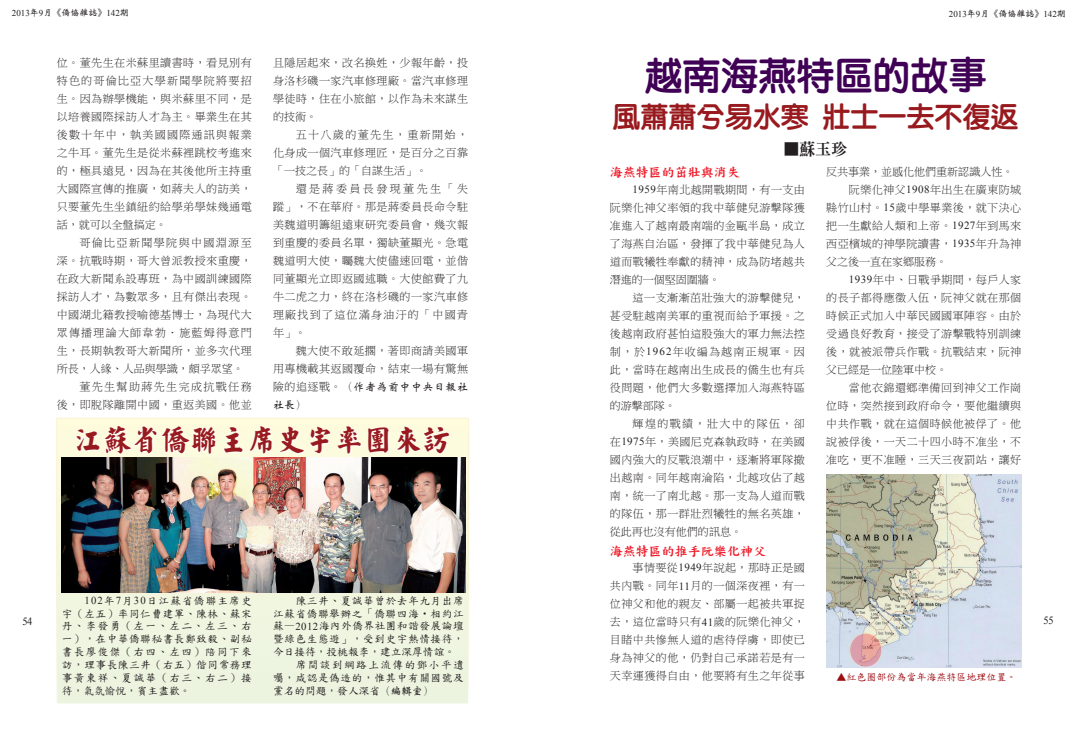
<style>
.page{position:relative;width:1078px;height:738px;background:#fff}
.page>*{position:absolute;margin:0;border:0;box-sizing:border-box;transform-origin:0 0}
.t1{font:38px "DF Li Yuan Bd HK BF";color:#400055}
.t2{font:29px "Maokai EG Heavy Big 5";color:#981a1e}
.t3{font:28px "DF Li Yuan Bd HK BF";color:#981a1e}
.t4{font:800 16px "Inn Ming";color:#231f20}
.t5{font:13px "DF Kai XB HK BF";color:#ee1b29}
.t6{font:11px/18px "P Ming Li U";letter-spacing:.045em;color:#231f20;text-align:justify}
.t7{font:11px "P Ming Li U";color:#231f20}
.t8{font:11px "P Ming Li U";letter-spacing:.125em;color:#231f20}
.t9{font:700 11px/18px "Wei Bei";letter-spacing:.045em;color:#231f20}
.t10{font:11px "P Ming Li U";letter-spacing:.115em;color:#231f20}
.t11{font:11px "Times New Roman";color:#231f20;scale:.95 1}
.t12{font:10.7px/12.8px "DF Kai Shu SB Estd BF";letter-spacing:.05em;color:#231f20;text-align:justify}
.t13{font:10.7px "DF Kai Shu SB Estd BF";color:#231f20}
.t14{font:10.7px "DF Kai Shu SB Estd BF";letter-spacing:.13em;color:#231f20}
.t15{font:10px "DF Kai Shu SB Estd BF";color:#9e0d14}
.t16{font:700 9px "Wei Bei";color:#231f20}
.s1{font-family:"Times New Roman";font-weight:400}
.s2{font-family:"Times New Roman"}
.s3{font-family:"P Ming Li U";font-weight:400}
.s4{font-family:"Wei Bei";font-weight:700}
</style>
<div class="page">
<div style="left:57px;top:418px;width:411px;height:285px;background:#eef5e0"></div>
<svg style="left:75px;top:419px;width:142px;height:38px"></svg>
<svg style="left:223px;top:417px;width:166px;height:40px"></svg>
<svg style="left:396px;top:425px;width:54px;height:168px"></svg>
<img style="left:61px;top:457px;width:404px;height:135px">
<img style="left:826px;top:474px;width:194px;height:193px">
<svg style="left:849px;top:632px;width:32px;height:34px"></svg>
<div style="left:849px;top:632px;width:32px;height:34px;border:1px solid #fff;border-radius:50%"></div>
<p class="t16" style="left:12px;top:8px;width:119px"><span class="s1">2013</span>年<span class="s1">9</span>月《僑協雜誌》<span class="s1">142</span>期</p>
<p class="t16" style="left:948px;top:9px;width:118px"><span class="s1">2013</span>年<span class="s1">9</span>月《僑協雜誌》<span class="s1">142</span>期</p>
<p class="t6" style="left:57px;top:53px;width:196px">位。董先生在米蘇里讀書時，看見別有特色的哥倫比亞大學新聞學院將要招生。因為辦學機能，與米蘇里不同，是以培養國際採訪人才為主。畢業生在其後數十年中，執美國國際通訊與報業之牛耳。董先生是從米蘇裡跳校考進來的，極具遠見，因為在其後他所主持重大國際宣傳的推廣，如蔣夫人的訪美，只要董先生坐鎮紐約給學弟學妹幾通電話，就可以全盤搞定。</p>
<p class="t8" style="left:79px;top:237px;width:174px">哥倫比亞新聞學院與中國淵源至</p>
<p class="t6" style="left:57px;top:251px;width:196px">深。抗戰時期，哥大曾派教授來重慶，</p>
<p class="t6" style="left:57px;top:269px;width:196px">在政大新聞系設專班，為中國訓練國際</p>
<p class="t6" style="left:57px;top:287px;width:196px">採訪人才，為數眾多，且有傑出表現。</p>
<p class="t6" style="left:57px;top:305px;width:196px">中國湖北籍教授喻德基博士，為現代大</p>
<p class="t10" style="left:57px;top:327px;width:196px">眾傳播理論大師韋勃．施藍姆得意門</p>
<p class="t6" style="left:57px;top:341px;width:196px">生，長期執教哥大新聞所，並多次代理</p>
<p class="t7" style="left:57px;top:363px;width:188px">所長，人緣、人品與學識，頗孚眾望。</p>
<p class="t8" style="left:79px;top:381px;width:174px">董先生幫助蔣先生完成抗戰任務</p>
<p class="t6" style="left:57px;top:395px;width:196px">後，即脫隊離開中國，重返美國。他並</p>
<h1 class="t1" style="left:644px;top:57px;width:343px">越南海燕特區的故事</h1>
<h3 class="t3" style="left:612px;top:103px;width:407px">風蕭蕭兮易水寒 壯士一去不復返</h3>
<h3 class="t4" style="left:783px;top:141px;width:65px">▓蘇玉珍</h3>
<p class="t5" style="left:609px;top:166px;width:131px">海燕特區的茁壯與消失</p>
<p class="t6" style="left:609px;top:180px;width:196px;text-indent:23px"><span class="s2">1959</span>年南北越開戰期間，有一支由阮樂化神父率領的我中華健兒游擊隊獲准進入了越南最南端的金甌半島，成立了海燕自治區，發揮了我中華健兒為人道而戰犧牲奉獻的精神，成為防堵越共潛進的一個堅固圍牆。</p>
<p class="t6" style="left:609px;top:288px;width:196px;text-indent:23px">這一支漸漸茁壯強大的游擊健兒，甚受駐越南美軍的重視而給予軍援。之後越南政府甚怕這股強大的軍力無法控制，於<span class="s2">1962</span>年收編為越南正規軍。因此，當時在越南出生成長的僑生也有兵役問題，他們大多數選擇加入海燕特區的游擊部隊。</p>
<p class="t6" style="left:609px;top:414px;width:196px;text-indent:23px">輝煌的戰績，壯大中的隊伍，卻在<span class="s2">1975</span>年，美國尼克森執政時，在美國國內強大的反戰浪潮中，逐漸將軍隊撤出越南。同年越南淪陷，北越攻佔了越南，統一了南北越。那一支為人道而戰的隊伍，那一群壯烈犧牲的無名英雄，從此再也沒有他們的訊息。</p>
<p class="t5" style="left:609px;top:544px;width:157px">海燕特區的推手阮樂化神父</p>
<p class="t6" style="left:609px;top:558px;width:196px;text-indent:23px">事情要從<span class="s2">1949</span>年說起，那時正是國共內戰。同年<span class="s2">11</span>月的一個深夜裡，有一位神父和他的親友、部屬一起被共軍捉去，這位當時只有<span class="s2">41</span>歲的阮樂化神父，目睹中共慘無人道的虐待俘虜，即使已身為神父的他，仍對自己承諾若是有一天幸運獲得自由，他要將有生之年從事</p>
<p class="t6" style="left:273px;top:53px;width:196px">且隱居起來，改名換姓，少報年齡，投身洛杉磯一家汽車修理廠。當汽車修理學徒時，住在小旅館，以作為未來謀生的技術。</p>
<p class="t6" style="left:273px;top:125px;width:196px;text-indent:23px">五十八歲的董先生，重新開始，化身成一個汽車修理匠，是百分之百靠「一技之長」的「自謀生活」。</p>
<p class="t6" style="left:273px;top:179px;width:196px;text-indent:23px">還是蔣委員長發現董先生「失蹤」，不在華府。那是蔣委員長命令駐美魏道明籌組遠東研究委員會，幾次報到重慶的委員名單，獨缺董顯光。急電魏道明大使，矚魏大使儘速回電，並偕同董顯光立即返國述職。大使館費了九牛二虎之力，終在洛杉磯的一家汽車修理廠找到了這位滿身油汙的「中國青年」。</p>
<p class="t6" style="left:273px;top:341px;width:196px;text-align:right">魏大使不敢延擱，著即商請美國軍<br>用專機載其返國覆命，結束一場有驚無</p>
<p class="t9" style="left:273px;top:377px;width:196px"><span class="s3">險的追逐戰。</span>（作者為前中中央日報社社長）</p>
<p class="t7" style="left:826px;top:166px;width:188px">反共事業，並感化他們重新認識人性。</p>
<p class="t6" style="left:848px;top:180px;width:174px">阮樂化神父<span class="s2">1908</span>年出生在廣東防城</p>
<p class="t6" style="left:826px;top:198px;width:196px">縣竹山村。<span class="s2">15</span>歲中學畢業後，就下決心</p>
<p class="t6" style="left:826px;top:216px;width:196px">把一生獻給人類和上帝。<span class="s2">1927</span>年到馬來</p>
<p class="t6" style="left:826px;top:234px;width:196px">西亞檳城的神學院讀書，<span class="s2">1935</span>年升為神</p>
<p class="t7" style="left:826px;top:256px;width:122px">父之後一直在家鄉服務。</p>
<p class="t6" style="left:848px;top:270px;width:174px"><span class="s2">1939</span>年中、日戰爭期間，每戶人家</p>
<p class="t6" style="left:826px;top:288px;width:196px">的長子都得應徵入伍，阮神父就在那個</p>
<p class="t6" style="left:826px;top:306px;width:196px">時候正式加入中華民國國軍陣容。由於</p>
<p class="t6" style="left:826px;top:324px;width:196px">受過良好教育，接受了游擊戰特別訓練</p>
<p class="t6" style="left:826px;top:342px;width:196px">後，就被派帶兵作戰。抗戰結束，阮神</p>
<p class="t7" style="left:826px;top:364px;width:122px">父已經是一位陸軍中校。</p>
<p class="t6" style="left:848px;top:378px;width:174px">當他衣錦還鄉準備回到神父工作崗</p>
<p class="t6" style="left:826px;top:396px;width:196px">位時，突然接到政府命令，要他繼續與</p>
<p class="t6" style="left:826px;top:414px;width:196px">中共作戰，就在這個時候他被俘了。他</p>
<p class="t6" style="left:826px;top:432px;width:196px">說被俘後，一天二十四小時不准坐，不</p>
<h2 class="t2" style="left:74px;top:425px;width:378px">江蘇省僑聯主席史宇率團來訪</h2>
<p class="t6" style="left:826px;top:450px;width:196px">准吃，更不准睡，三天三夜罰站，讓好</p>
<p class="t12" style="left:62px;top:593px;width:191px;text-indent:23px"><span class="s2">102</span>年<span class="s2">7</span>月<span class="s2">30</span>日江蘇省僑聯主席史宇（左五）率同仁曹建軍、陳林、蘇宋丹、李發勇（左一、左二、左三、右一），在中華僑聯秘書長鄭致毅、副秘書長廖俊傑（右四、左四）陪同下來訪，理事長陳三井（右五）偕同常務理事黃東祥、夏誠華（右三、右二）接待，氣氛愉悅，賓主盡歡。</p>
<p class="t12" style="left:296px;top:593px;width:169px">陳三井、夏誠華曾於去年九月出席</p>
<p class="t12" style="left:273px;top:606px;width:192px">江蘇省僑聯舉辦之「僑聯四海‧相約江</p>
<p class="t12" style="left:273px;top:619px;width:192px">蘇—<span class="s2">2012</span>海內外僑界社團和諧發展論壇</p>
<p class="t12" style="left:273px;top:632px;width:192px">暨綠色生態遊」，受到史宇熱情接待，</p>
<p class="t13" style="left:273px;top:646px;width:183px">今日接待，投桃報李，建立深厚情誼。</p>
<p class="t14" style="left:296px;top:659px;width:169px">席間談到網路上流傳的鄧小平遺</p>
<p class="t12" style="left:273px;top:670px;width:192px">囑，咸認是偽造的，惟其中有關國號及</p>
<p class="t12" style="left:273px;top:683px;width:162px">黨名的問題，發人深省<span class="s4">（編輯室）</span></p>
<p class="t11" style="left:22px;top:613px;width:12px">54</p>
<p class="t11" style="left:1043px;top:612px;width:12px">55</p>
<p class="t15" style="left:836px;top:672px;width:181px">▲紅色圈部份為當年海燕特區地理位置。</p>
</div>
